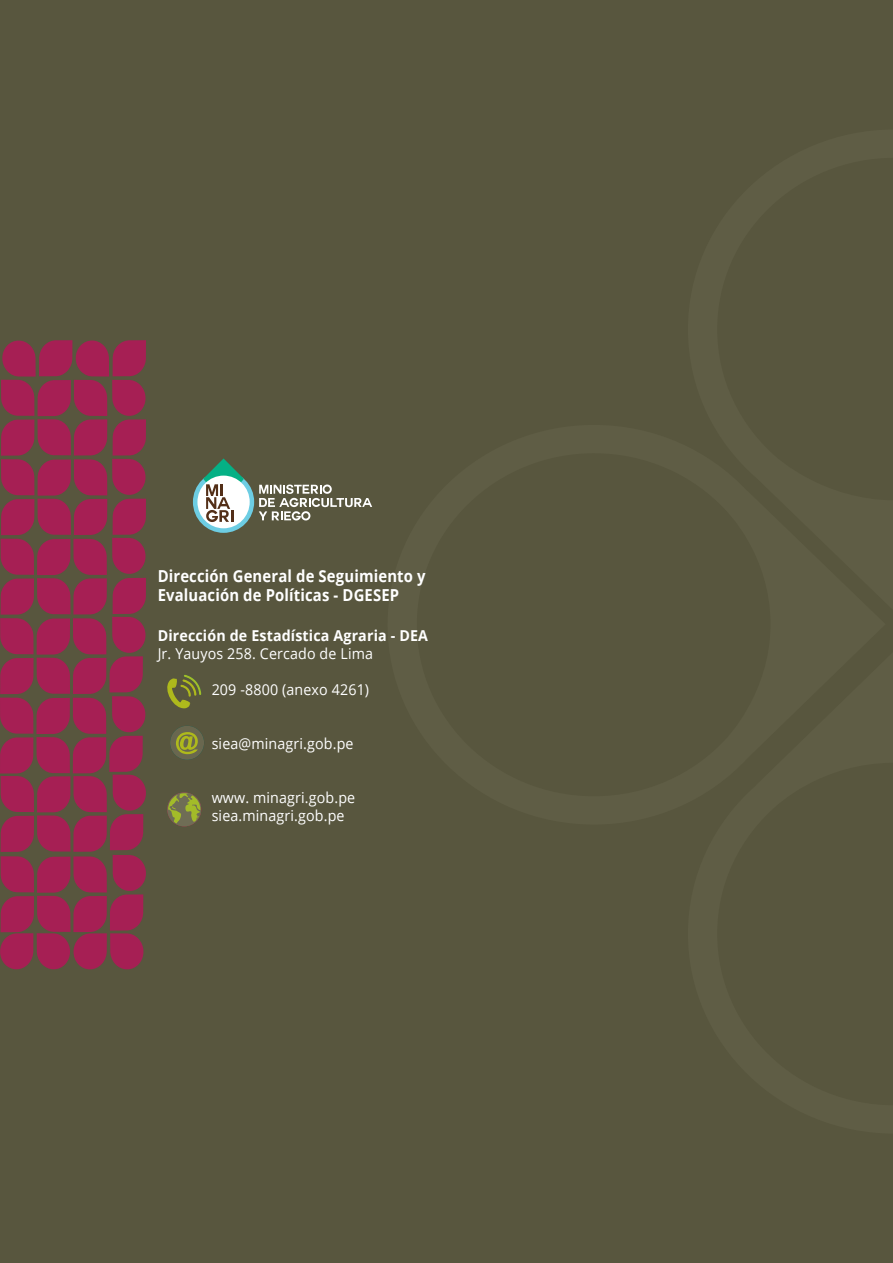
<style>
.page{position:relative;width:893px;height:1263px;background:#fff}
.page>*{position:absolute;margin:0;border:0;box-sizing:border-box;transform-origin:0 0}
.t1{font:700 16.5px/19.8px "Open Sans";letter-spacing:.01em;color:#fff;scale:.9 1}
.t2{font:15px/18px "Open Sans";letter-spacing:.01em;color:#fff;scale:.95 1}
.t3{font:700 15px "Open Sans";letter-spacing:.01em;color:#fff;scale:.95 1}
</style>
<div class="page">
<div style="left:0;top:1px;width:893px;height:1262px;background:#58563e"></div>
<svg style="left:167px;top:675px;width:34px;height:34px"></svg>
<div style="left:170px;top:726px;width:34px;height:34px;background:#69674f;border-radius:17px"></div>
<svg style="left:176px;top:732px;width:22px;height:22px"></svg>
<div style="left:167px;top:792px;width:34px;height:34px;background:#6f6d55;border-radius:17px"></div>
<svg style="left:168px;top:793px;width:32px;height:30px"></svg>
<svg style="left:0;top:340px;width:146px;height:630px;fill:#a61f54"></svg>
<div style="left:193px;top:471px;width:61px;height:62px;background:#6dcde3;border-radius:50%"></div>
<div style="left:197px;top:476px;width:53px;height:52px;background:#fff;border-radius:50%"></div>
<svg style="left:203px;top:458px;width:41px;height:64px"></svg>
<svg style="left:259px;top:484px;width:113px;height:36px"></svg>
<p class="t1" style="left:158px;top:565px;width:299px">Dirección General de Seguimiento y<br>Evaluación de Políticas - DGESEP</p>
<p class="t3" style="left:158px;top:625px;width:286px">Dirección de Estadística Agraria - DEA</p>
<p class="t2" style="left:158px;top:644px;width:228px">Jr. Yauyos 258. Cercado de Lima</p>
<p class="t2" style="left:212px;top:680px;width:167px">209 -8800 (anexo 4261)</p>
<p class="t2" style="left:212px;top:734px;width:151px">siea@minagri.gob.pe</p>
<p class="t2" style="left:212px;top:788px;width:153px">www. minagri.gob.pe siea.minagri.gob.pe</p>
</div>
